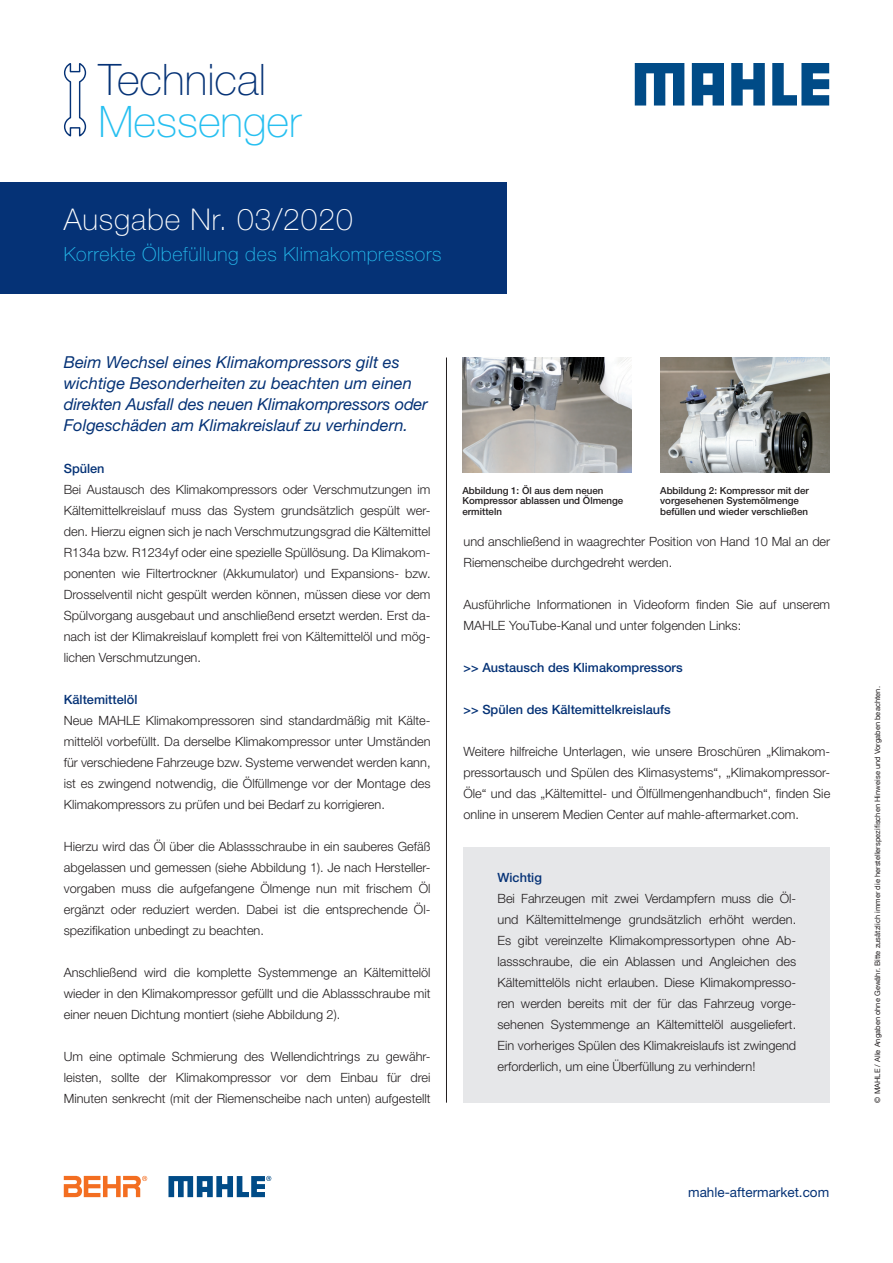
<style>
.page{position:relative;width:893px;height:1263px;background:#fff}
.page>*{position:absolute;margin:0;border:0;box-sizing:border-box;transform-origin:0 0}
.t1{font:100 43.5px "Helvetica Neue LT Pro";color:#053276}
.t2{font:100 43.5px "Helvetica Neue LT Pro";color:#26bff0}
.t3{font:100 30px "Helvetica Neue LT Pro";letter-spacing:.03em;color:#fff}
.t4{font:100 19.5px "Helvetica Neue LT Pro";letter-spacing:.03em;color:#26bff0}
.t5{font:italic 16.5px/21px "Helvetica Neue LT Pro";color:#053276}
.t6{font:13.5px "Helvetica Neue LT Pro";color:#053276}
.t7{font:300 12.75px/21px "Helvetica Neue LT Pro";color:#231f20;text-align:justify}
.t8{font:500 12.75px "Helvetica Neue LT Pro";color:#053276}
.t9{font:500 9.75px/10.5px "Helvetica Neue LT Pro";color:#231f20}
.t10{font:7.5px "Helvetica Neue LT Com";letter-spacing:.005em;color:#231f20}
</style>
<div class="page">
<svg style="left:64px;top:63px;width:23px;height:74px"></svg>
<img style="left:462px;top:357px;width:169px;height:115px">
<img style="left:660px;top:357px;width:169px;height:115px">
<div style="left:463px;top:847px;width:367px;height:256px;background:#e6e7e9"></div>
<hr style="left:446px;top:357px;width:1px;height:746px;background:#231f20">
<svg style="left:168px;top:1176px;width:103px;height:21px"></svg>
<svg style="left:64px;top:1175px;width:83px;height:22px"></svg>
<div style="left:0;top:183px;width:506px;height:111px;background:#053276"></div>
<svg style="left:635px;top:63px;width:49px;height:43px"></svg>
<svg style="left:731px;top:63px;width:34px;height:43px"></svg>
<svg style="left:772px;top:63px;width:57px;height:43px"></svg>
<svg style="left:692px;top:63px;width:32px;height:43px"></svg>
<h1 class="t1" style="left:98px;top:53px;width:169px">Technical</h1>
<h1 class="t2" style="left:98px;top:95px;width:204px">Messenger</h1>
<h2 class="t3" style="left:64px;top:201px;width:290px">Ausgabe Nr. 03/2020</h2>
<h3 class="t4" style="left:64px;top:243px;width:379px">Korrekte Ölbefüllung des Klimakompressors</h3>
<p class="t5" style="left:64px;top:351px;width:366px">Beim Wechsel eines Klimakompressors gilt es wichtige Besonderheiten zu beachten um einen direkten Ausfall des neuen Klimakompressors oder Folgeschäden am Klimakreislauf zu verhindern.</p>
<p class="t8" style="left:64px;top:460px;width:42px">Spülen</p>
<p class="t7" style="left:64px;top:478px;width:368px">Bei Austausch des Klimakompressors oder Verschmutzungen im Kältemittelkreislauf muss das System grundsätzlich gespült wer&shy;den. Hierzu eignen sich je nach Verschmutzungsgrad die Kältemittel R134a bzw. R1234yf oder eine spezielle Spüllösung. Da Klimakom&shy;ponenten wie Filtertrockner (Akkumulator) und Expansions- bzw.<br>Drosselventil nicht gespült werden können, müssen diese vor dem Spülvorgang ausgebaut und anschließend ersetzt werden. Erst da&shy;nach ist der Klimakreislauf komplett frei von Kältemittelöl und mög&shy;lichen Verschmutzungen.</p>
<p class="t8" style="left:64px;top:691px;width:75px">Kältemittelöl</p>
<p class="t7" style="left:64px;top:709px;width:368px">Neue MAHLE Klimakompressoren sind standardmäßig mit Kälte&shy;mittelöl vorbefüllt. Da derselbe Klimakompressor unter Umständen für verschiedene Fahrzeuge bzw. Systeme verwendet werden kann, ist es zwingend notwendig, die Ölfüllmenge vor der Montage des Klimakompressors zu prüfen und bei Bedarf zu korrigieren.</p>
<p class="t7" style="left:64px;top:835px;width:368px;text-align:left">Hierzu wird das Öl über die Ablassschraube in ein sauberes Gefäß abgelassen und gemessen (siehe Abbildung 1). Je nach Hersteller&shy;vorgaben muss die aufgefangene Ölmenge nun mit frischem Öl ergänzt oder reduziert werden. Dabei ist die entsprechende Öl&shy;spezifikation unbedingt zu beachten.</p>
<p class="t7" style="left:64px;top:961px;width:368px">Anschließend wird die komplette Systemmenge an Kältemittelöl wieder in den Klimakompressor gefüllt und die Ablassschraube mit einer neuen Dichtung montiert (siehe Abbildung 2).</p>
<p class="t7" style="left:64px;top:1045px;width:368px">Um eine optimale Schmierung des Wellendichtrings zu gewähr&shy;leisten, sollte der Klimakompressor vor dem Einbau für drei Minuten senkrecht (mit der Riemenscheibe nach unten) aufgestellt</p>
<p class="t9" style="left:462px;top:485px;width:162px">Abbildung 1: Öl aus dem neuen<br>Kompressor ablassen und Ölmenge ermitteln</p>
<p class="t9" style="left:660px;top:485px;width:150px">Abbildung 2: Kompressor mit der vorgesehenen Systemölmenge befüllen und wieder verschließen</p>
<p class="t7" style="left:463px;top:531px;width:368px">und anschließend in waagrechter Position von Hand 10 Mal an der<br>Riemenscheibe durchgedreht werden.</p>
<p class="t7" style="left:463px;top:594px;width:368px">Ausführliche Informationen in Videoform finden Sie auf unserem<br>MAHLE YouTube-Kanal und unter folgenden Links:</p>
<p class="t8" style="left:463px;top:660px;width:221px">&gt;&gt; Austausch des Klimakompressors</p>
<p class="t8" style="left:463px;top:702px;width:209px">&gt;&gt; Spülen des Kältemittelkreislaufs</p>
<p class="t7" style="left:463px;top:741px;width:368px">Weitere hilfreiche Unterlagen, wie unsere Broschüren „Klimakom&shy;pressortausch und Spülen des Klimasystems“, „Klimakompressor-Öle“ und das „Kältemittel- und Ölfüllmengenhandbuch“, finden Sie online in unserem Medien Center auf mahle-aftermarket.com.</p>
<p class="t8" style="left:497px;top:870px;width:46px">Wichtig</p>
<p class="t7" style="left:497px;top:888px;width:300px;text-align:left">Bei Fahrzeugen mit zwei Verdampfern muss die Öl&shy;und Kältemittelmenge grundsätzlich erhöht werden.<br>Es gibt vereinzelte Klimakompressortypen ohne Ab&shy;lassschraube, die ein Ablassen und Angleichen des Kältemittelöls nicht erlauben. Diese Klimakompresso&shy;ren werden bereits mit der für das Fahrzeug vorge&shy;sehenen Systemmenge an Kältemittelöl ausgeliefert.<br>Ein vorheriges Spülen des Klimakreislaufs ist zwingend erforderlich, um eine Überfüllung zu verhindern!</p>
<p class="t6" style="left:688px;top:1184px;width:143px">mahle-aftermarket.com</p>
<p class="t10" style="left:873px;top:1103px;width:418px;rotate:-90deg">© MAHLE / Alle Angaben ohne Gewähr. Bitte zusätzlich immer die herstellerspezifischen Hinweise und Vorgaben beachten.</p>
</div>
